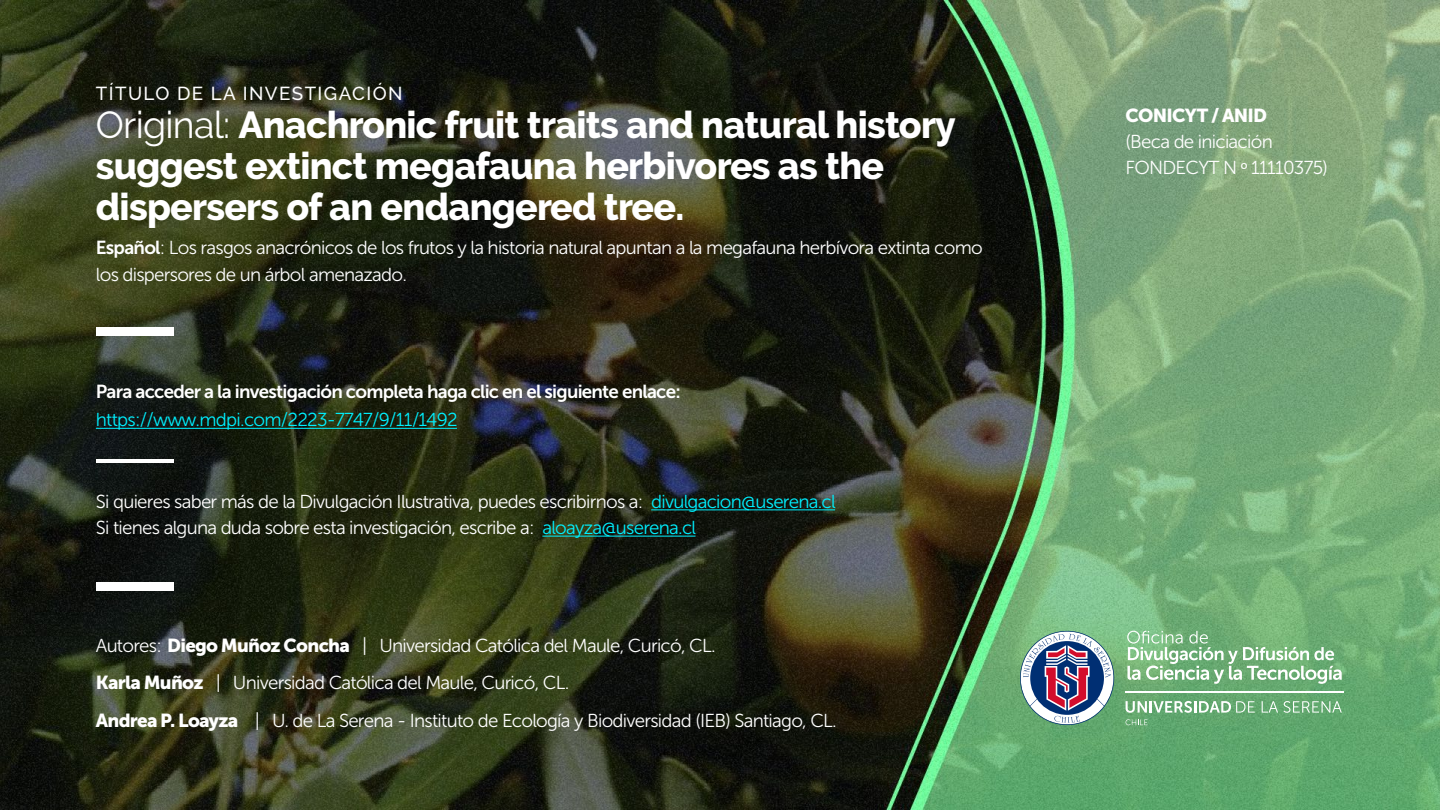
<style>
.page{position:relative;width:1440px;height:810px;background:#fff}
.page>*{position:absolute;margin:0;border:0;box-sizing:border-box;transform-origin:0 0}
.t1{font:800 37.5px/41.2px "Raleway";letter-spacing:-.02em;color:#fff}
.t2{font:18.75px/26.2px "Museo Sans 300";letter-spacing:-.04em;color:#fff}
.t3{font:18.75px "Museo Sans 700";letter-spacing:-.04em;color:#fff}
.t4{font:18.75px "Museo Sans 300";letter-spacing:-.04em;color:#00f0ff}
.t5{font:500 18.75px "Raleway";letter-spacing:.075em;color:#fff}
.t6{font:18.75px "Museo Sans 900";letter-spacing:-.04em;color:#fff}
.s1{font-weight:400}
.s2{font-family:"Museo Sans 700"}
.s3{color:#00f0ff}
.s4{font-family:"Museo Sans 900"}
.s5{font-family:"Myriad Pro"}
</style>
<div class="page">
<img style="left:0;top:0;width:1440px;height:810px">
<svg style="left:1020px;top:631px;width:94px;height:94px"></svg>
<svg style="left:1127px;top:631px;width:215px;height:53px;background:#8dc092"></svg>
<svg style="left:1126px;top:701px;width:129px;height:12px"></svg>
<svg style="left:1262px;top:701px;width:80px;height:12px"></svg>
<svg style="left:1126px;top:719px;width:22px;height:6px"></svg>
<hr style="left:1126px;top:691px;width:218px;height:1px;background:#fff">
<div style="left:96px;top:328px;width:78px;height:8px;background:#fff"></div>
<hr style="left:96px;top:460px;width:78px;height:3px;background:#fff">
<div style="left:96px;top:583px;width:78px;height:8px;background:#fff"></div>
<hr style="left:96px;top:428px;width:361px;height:1px;background:#00f0ff">
<hr style="left:651px;top:509px;width:184px;height:1px;background:#00f0ff">
<hr style="left:542px;top:536px;width:154px;height:1px;background:#00f0ff">
<p class="t5" style="left:96px;top:82px;width:308px">TÍTULO DE LA INVESTIGACIÓN</p>
<h1 class="t1" style="left:96px;top:104px;width:862px"><span class="s1">Original:</span> Anachronic fruit traits and natural history suggest extinct megafauna herbivores as the dispersers of an endangered tree.</h1>
<p class="t2" style="left:96px;top:235px;width:888px"><span class="s2">Español</span>: Los rasgos anacrónicos de los frutos y la historia natural apuntan a la megafauna herbívora extinta como los dispersores de un árbol amenazado.</p>
<p class="t3" style="left:96px;top:381px;width:586px">Para acceder a la investigación completa haga clic en el siguiente enlace:</p>
<p class="t4" style="left:96px;top:410px;width:363px">https://www.mdpi.com/2223-7747/9/11/1492</p>
<p class="t2" style="left:96px;top:489px;width:741px">Si quieres saber más de la Divulgación Ilustrativa, puedes escribirnos a: <span class="s3">divulgacion@userena.cl<br></span>Si tienes alguna duda sobre esta investigación, escribe a: <span class="s3">aloayza@userena.cl</span></p>
<p class="t2" style="left:96px;top:627px;width:743px;line-height:37.5px">Autores: <span class="s4">Diego Muñoz Concha</span> | Universidad Católica del Maule, Curicó, CL.<br><span class="s4">Karla Muñoz</span> | Universidad Católica del Maule, Curicó, CL.<br><span class="s4">Andrea P. Loayza</span> | U. de La Serena - Instituto de Ecología y Biodiversidad (IEB) Santiago, CL.</p>
<p class="t6" style="left:1126px;top:105px;width:143px">CONICYT / ANID</p>
<p class="t2" style="left:1126px;top:129px;width:204px">(Beca de iniciación<br>FONDECYT N <span class="s5">º</span> 11110375)</p>
</div>
